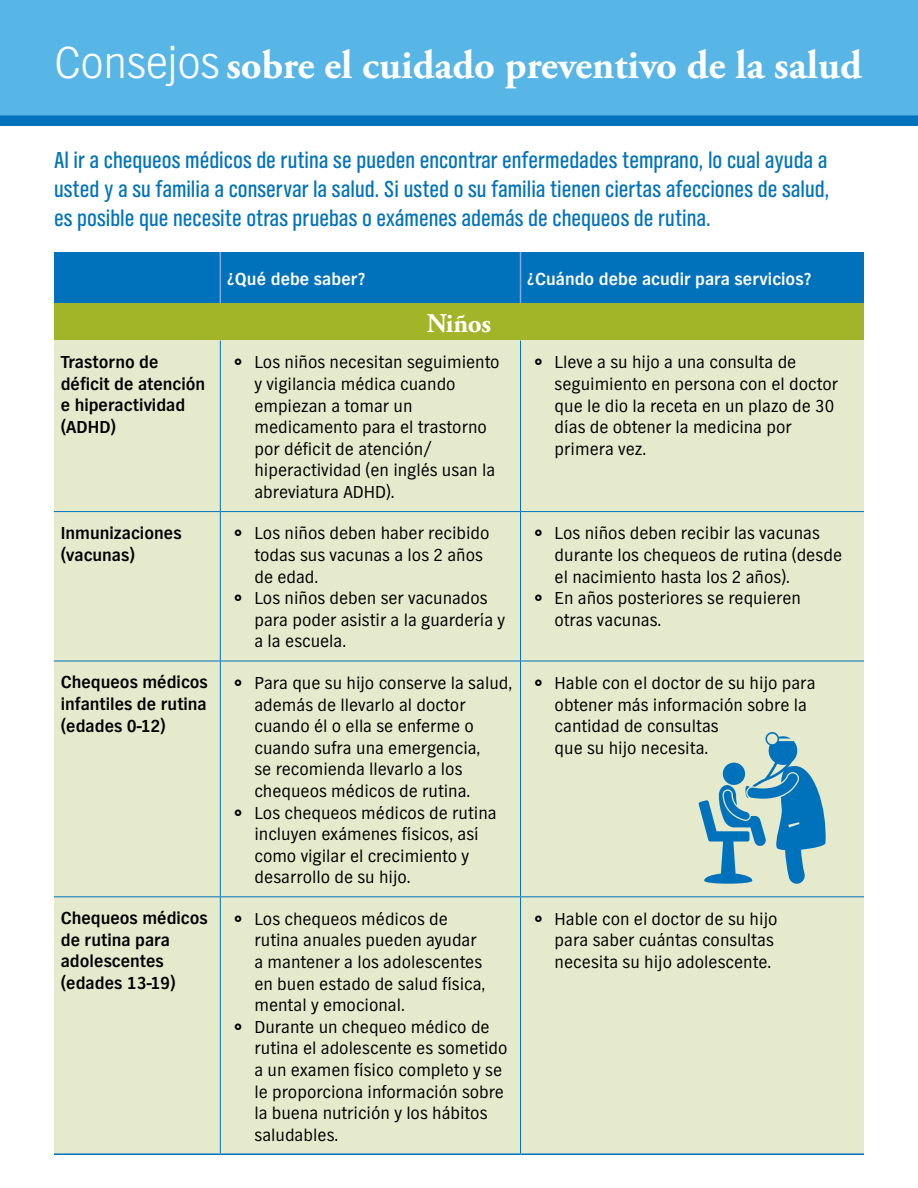
<style>
.page{position:relative;width:918px;height:1188px;background:#fff}
.page>*{position:absolute;margin:0;border:0;box-sizing:border-box;transform-origin:0 0}
.t1{font:700 40.5px "Adobe Garamond Pro";color:#fff}
.t2{font:700 27px "Adobe Garamond Pro";letter-spacing:-.01em;color:#fff}
.t3{font:24px/28.8px "TV Nord Cond EF";color:#0072bc;text-align:justify}
.t4{font:18px/21.6px "TV Nord EF";color:#000}
.t5{font:700 18px "TV Nord EF";color:#000}
.t6{font:700 18px "TV Nord EF";color:#fff}
.s1{font-family:"TV Nord EF";font-weight:300;font-size:46.5px}
</style>
<div class="page">
<div style="left:0;top:0;width:918px;height:121px;background:#58b6e7"></div>
<div style="left:0;top:115px;width:918px;height:11px;background:#0072bc"></div>
<div style="left:54px;top:252px;width:166px;height:51px;background:#0072bc"></div>
<div style="left:220px;top:252px;width:301px;height:51px;background:#0072bc"></div>
<div style="left:521px;top:252px;width:343px;height:51px;background:#0072bc"></div>
<div style="left:54px;top:303px;width:810px;height:38px;background:#a2b427"></div>
<div style="left:54px;top:341px;width:166px;height:171px;background:#e6eacc"></div>
<div style="left:220px;top:341px;width:301px;height:171px;background:#e6eacc"></div>
<div style="left:521px;top:341px;width:343px;height:171px;background:#e6eacc"></div>
<div style="left:54px;top:512px;width:166px;height:149px;background:#e6eacc"></div>
<div style="left:220px;top:512px;width:301px;height:149px;background:#e6eacc"></div>
<div style="left:521px;top:512px;width:343px;height:149px;background:#e6eacc"></div>
<div style="left:54px;top:661px;width:166px;height:236px;background:#e6eacc"></div>
<div style="left:220px;top:661px;width:301px;height:236px;background:#e6eacc"></div>
<div style="left:521px;top:661px;width:343px;height:236px;background:#e6eacc"></div>
<div style="left:54px;top:897px;width:166px;height:257px;background:#e6eacc"></div>
<div style="left:220px;top:897px;width:301px;height:257px;background:#e6eacc"></div>
<div style="left:521px;top:897px;width:343px;height:257px;background:#e6eacc"></div>
<hr style="left:220px;top:341px;width:1px;height:170px;background:#0072bc">
<hr style="left:520px;top:341px;width:1px;height:170px;background:#0072bc">
<hr style="left:54px;top:511px;width:166px;height:1px;background:#0072bc">
<hr style="left:220px;top:511px;width:301px;height:1px;background:#0072bc">
<hr style="left:220px;top:512px;width:1px;height:149px;background:#0072bc">
<hr style="left:521px;top:511px;width:343px;height:1px;background:#0072bc">
<hr style="left:520px;top:512px;width:1px;height:149px;background:#0072bc">
<hr style="left:54px;top:661px;width:166px;height:1px;background:#0072bc">
<hr style="left:220px;top:661px;width:301px;height:1px;background:#0072bc">
<hr style="left:220px;top:661px;width:1px;height:235px;background:#0072bc">
<hr style="left:521px;top:661px;width:343px;height:1px;background:#0072bc">
<hr style="left:520px;top:661px;width:1px;height:235px;background:#0072bc">
<hr style="left:54px;top:896px;width:166px;height:1px;background:#0072bc">
<hr style="left:220px;top:896px;width:301px;height:1px;background:#0072bc">
<hr style="left:220px;top:897px;width:1px;height:256px;background:#0072bc">
<hr style="left:521px;top:896px;width:343px;height:1px;background:#0072bc">
<hr style="left:520px;top:897px;width:1px;height:256px;background:#0072bc">
<hr style="left:54px;top:1153px;width:166px;height:2px;background:#0072bc">
<hr style="left:220px;top:1153px;width:301px;height:2px;background:#0072bc">
<hr style="left:521px;top:1153px;width:343px;height:2px;background:#0072bc">
<hr style="left:220px;top:252px;width:1px;height:51px;background:#7fa8d9">
<hr style="left:520px;top:252px;width:1px;height:51px;background:#7fa8d9">
<svg style="left:698px;top:732px;width:128px;height:152px"></svg>
<h2 class="t1" style="left:54px;top:41px;width:809px"><span class="s1">Consejos</span> sobre el cuidado preventivo de la salud</h2>
<p class="t3" style="left:54px;top:146px;width:777px">Al ir a chequeos médicos de rutina se pueden encontrar enfermedades temprano, lo cual ayuda a usted y a su familia a conservar la salud. Si usted o su familia tienen ciertas afecciones de salud, es posible que necesite otras pruebas o exámenes además de chequeos de rutina.</p>
<p class="t6" style="left:227px;top:269px;width:140px">¿Qué debe saber?</p>
<p class="t6" style="left:527px;top:269px;width:286px">¿Cuándo debe acudir para servicios?</p>
<p class="t2" style="left:427px;top:307px;width:66px">Niños</p>
<p class="t5" style="left:61px;top:352px;width:99px">Trastorno de</p>
<p class="t4" style="left:254px;top:352px;width:247px">Los niños necesitan seguimiento</p>
<p class="t4" style="left:555px;top:352px;width:243px">Lleve a su hijo a una consulta de</p>
<p class="t5" style="left:61px;top:374px;width:146px">déficit de atención</p>
<p class="t4" style="left:254px;top:373px;width:203px">y vigilancia médica cuando</p>
<p class="t4" style="left:555px;top:373px;width:285px">seguimiento en persona con el doctor</p>
<p class="t5" style="left:61px;top:395px;width:126px">e hiperactividad</p>
<p class="t4" style="left:254px;top:395px;width:160px">empiezan a tomar un</p>
<p class="t4" style="left:555px;top:395px;width:281px">que le dio la receta en un plazo de 30</p>
<p class="t5" style="left:61px;top:417px;width:57px">(ADHD)</p>
<p class="t4" style="left:254px;top:416px;width:242px">medicamento para el trastorno por déficit de atención/ hiperactividad (en inglés usan la abreviatura ADHD).</p>
<p class="t4" style="left:555px;top:416px;width:239px">días de obtener la medicina por primera vez.</p>
<p class="t5" style="left:61px;top:523px;width:122px">Inmunizaciones</p>
<p class="t4" style="left:254px;top:523px;width:237px">Los niños deben haber recibido</p>
<p class="t4" style="left:555px;top:523px;width:267px">Los niños deben recibir las vacunas</p>
<p class="t5" style="left:61px;top:545px;width:76px">(vacunas)</p>
<p class="t4" style="left:254px;top:544px;width:230px">todas sus vacunas a los 2 años de edad.</p>
<p class="t4" style="left:254px;top:587px;width:252px">Los niños deben ser vacunados para poder asistir a la guardería y a la escuela.</p>
<p class="t4" style="left:555px;top:544px;width:289px">durante los chequeos de rutina (desde el nacimiento hasta los 2 años).</p>
<p class="t4" style="left:555px;top:587px;width:248px">En años posteriores se requieren otras vacunas.</p>
<p class="t5" style="left:61px;top:673px;width:148px">Chequeos médicos</p>
<p class="t4" style="left:254px;top:672px;width:259px">Para que su hijo conserve la salud,</p>
<p class="t4" style="left:555px;top:672px;width:262px">Hable con el doctor de su hijo para</p>
<p class="t5" style="left:61px;top:694px;width:148px">infantiles de rutina</p>
<p class="t4" style="left:254px;top:694px;width:213px">además de llevarlo al doctor</p>
<p class="t4" style="left:555px;top:694px;width:254px">obtener más información sobre la</p>
<p class="t5" style="left:61px;top:716px;width:107px">(edades 0-12)</p>
<p class="t4" style="left:254px;top:715px;width:227px">cuando él o ella se enferme o cuando sufra una emergencia, se recomienda llevarlo a los chequeos médicos de rutina.</p>
<p class="t4" style="left:254px;top:802px;width:244px">Los chequeos médicos de rutina incluyen exámenes físicos, así como vigilar el crecimiento y desarrollo de su hijo.</p>
<p class="t4" style="left:555px;top:715px;width:166px">cantidad de consultas que su hijo necesita.</p>
<p class="t5" style="left:61px;top:908px;width:148px">Chequeos médicos</p>
<p class="t4" style="left:254px;top:908px;width:195px">Los chequeos médicos de</p>
<p class="t4" style="left:555px;top:908px;width:224px">Hable con el doctor de su hijo</p>
<p class="t5" style="left:61px;top:930px;width:111px">de rutina para</p>
<p class="t4" style="left:254px;top:929px;width:224px">rutina anuales pueden ayudar</p>
<p class="t4" style="left:555px;top:929px;width:221px">para saber cuántas consultas</p>
<p class="t5" style="left:61px;top:952px;width:105px">adolescentes</p>
<p class="t4" style="left:254px;top:951px;width:230px">a mantener a los adolescentes</p>
<p class="t4" style="left:555px;top:951px;width:218px">necesita su hijo adolescente.</p>
<p class="t5" style="left:61px;top:973px;width:116px">(edades 13-19)</p>
<p class="t4" style="left:254px;top:973px;width:232px">en buen estado de salud física, mental y emocional.</p>
<p class="t4" style="left:254px;top:1016px;width:255px">Durante un chequeo médico de rutina el adolescente es sometido a un examen físico completo y se le proporciona información sobre la buena nutrición y los hábitos saludables.</p>
</div>
